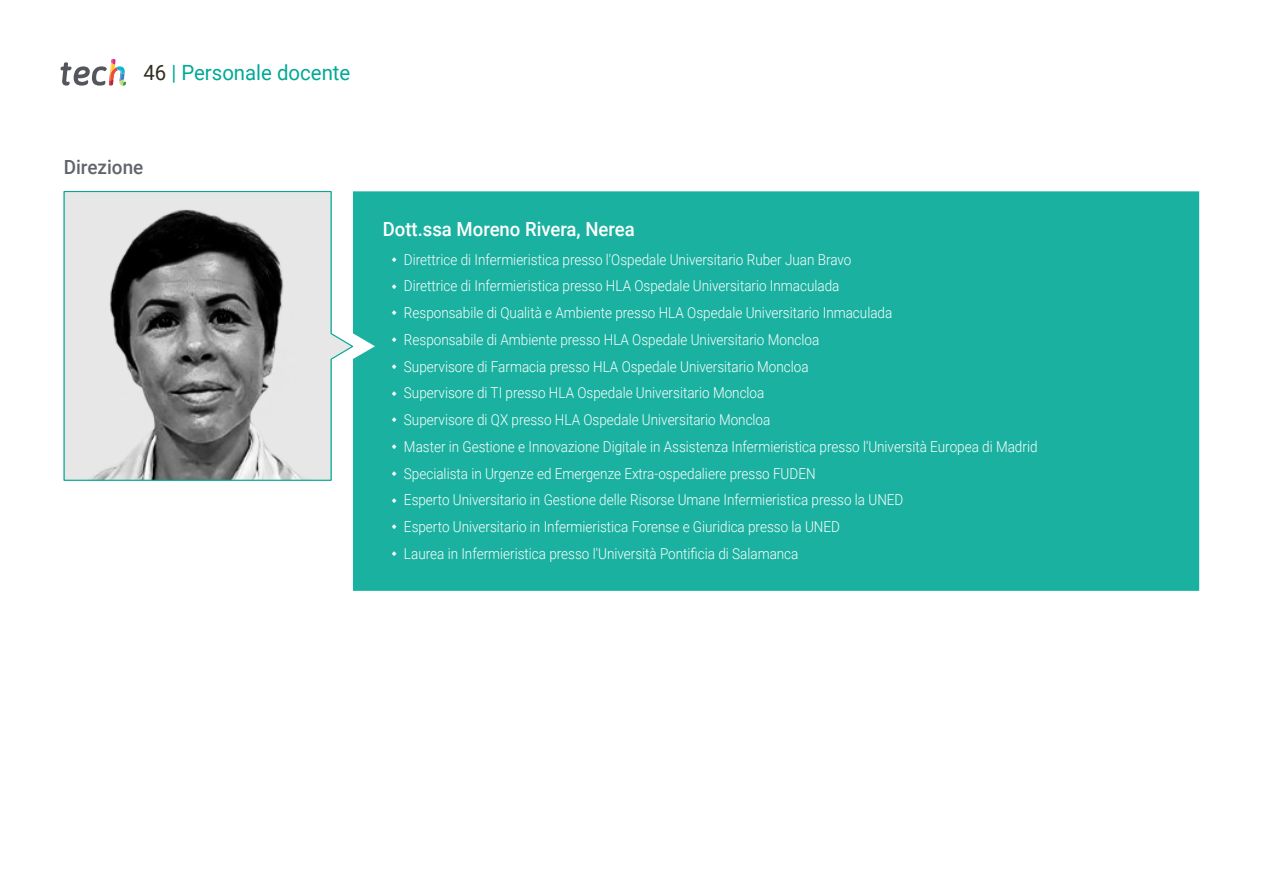
<style>
.page{position:relative;width:1263px;height:893px;background:#fff}
.page>*{position:absolute;margin:0;border:0;box-sizing:border-box;transform-origin:0 0}
.t1{font:21px "Roboto";color:#00a996}
.t2{font:500 19.5px "Roboto";color:#fff;scale:.95 1}
.t3{font:500 19.5px "Roboto";color:#61646a}
.t4{font:300 15px/26.7px "Roboto";color:#fff;scale:.9 1}
.s1{color:#312e20}
</style>
<div class="page">
<div style="left:353px;top:191px;width:846px;height:400px;background:#1ab1a0"></div>
<svg style="left:64px;top:191px;width:289px;height:290px;background:#abadad"></svg>
<svg style="left:61px;top:59px;width:65px;height:27px"></svg>
<svg style="left:392px;top:257px;width:5px;height:5px"></svg>
<svg style="left:392px;top:284px;width:5px;height:5px"></svg>
<svg style="left:392px;top:310px;width:5px;height:5px"></svg>
<svg style="left:392px;top:337px;width:5px;height:5px"></svg>
<svg style="left:392px;top:364px;width:5px;height:5px"></svg>
<svg style="left:392px;top:391px;width:5px;height:5px"></svg>
<svg style="left:392px;top:417px;width:5px;height:5px"></svg>
<svg style="left:392px;top:444px;width:5px;height:5px"></svg>
<svg style="left:392px;top:471px;width:5px;height:5px"></svg>
<svg style="left:392px;top:498px;width:5px;height:5px"></svg>
<svg style="left:392px;top:524px;width:5px;height:5px"></svg>
<svg style="left:392px;top:551px;width:5px;height:5px"></svg>
<h1 class="t1" style="left:144px;top:57px;width:208px"><span class="s1">46</span> | Personale docente</h1>
<h2 class="t3" style="left:64px;top:154px;width:81px">Direzione</h2>
<h2 class="t2" style="left:383px;top:215px;width:267px">Dott.ssa Moreno Rivera, Nerea</h2>
<p class="t4" style="left:404px;top:245px;width:705px">Direttrice di Infermieristica presso l'Ospedale Universitario Ruber Juan Bravo<br>Direttrice di Infermieristica presso HLA Ospedale Universitario Inmaculada<br>Responsabile di Qualità e Ambiente presso HLA Ospedale Universitario Inmaculada<br>Responsabile di Ambiente presso HLA Ospedale Universitario Moncloa<br>Supervisore di Farmacia presso HLA Ospedale Universitario Moncloa<br>Supervisore di TI presso HLA Ospedale Universitario Moncloa<br>Supervisore di QX presso HLA Ospedale Universitario Moncloa<br>Master in Gestione e Innovazione Digitale in Assistenza Infermieristica presso l'Università Europea di Madrid Specialista in Urgenze ed Emergenze Extra-ospedaliere presso FUDEN<br>Esperto Universitario in Gestione delle Risorse Umane Infermieristica presso la UNED<br>Esperto Universitario in Infermieristica Forense e Giuridica presso la UNED<br>Laurea in Infermieristica presso l'Università Pontificia di Salamanca</p>
</div>
